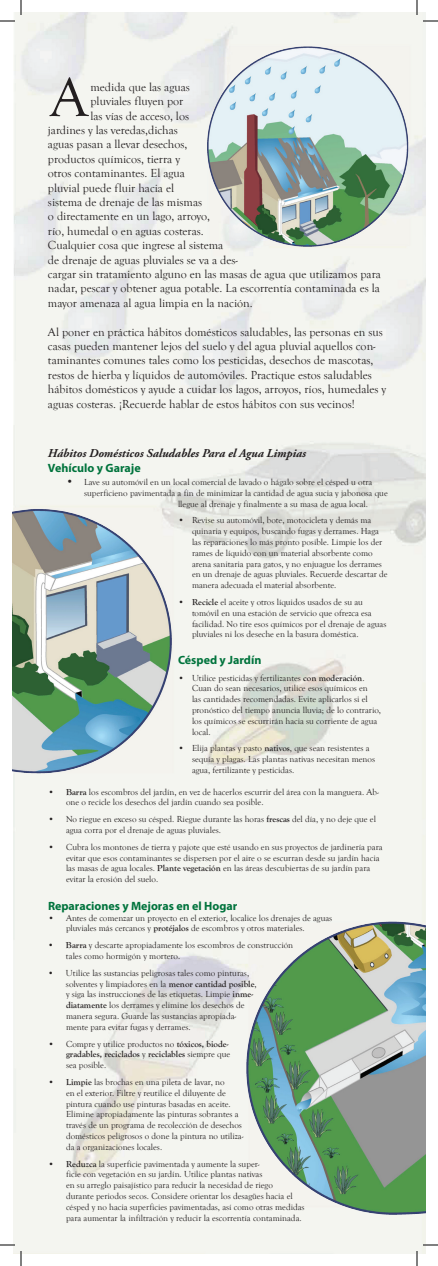
<style>
.page{position:relative;width:438px;height:1266px;background:#fff}
.page>*{position:absolute;margin:0;border:0;box-sizing:border-box;transform-origin:0 0}
.t1{font:56px "Goudy Old Style T";color:#231f20}
.t2{font:12px/14.4px "Goudy Old Style T";color:#231f20}
.t3{font:700 12px "Myriad Pro";color:#00733c}
.t4{font:italic 700 12px "Adobe Garamond Pro";color:#231f20}
.t5{font:9px/10.8px "Goudy Old Style T";color:#231f20}
.s1{font-size:11px}
.s2{font-weight:700}
</style>
<div class="page">
<img style="left:207px;top:45px;width:203px;height:202px">
<img style="left:12px;top:506px;width:162px;height:268px">
<img style="left:246px;top:919px;width:180px;height:296px">
<svg style="left:0;top:0;width:22px;height:22px"></svg>
<svg style="left:0;top:1244px;width:22px;height:22px"></svg>
<svg style="left:416px;top:0;width:22px;height:22px"></svg>
<svg style="left:416px;top:1244px;width:22px;height:22px"></svg>
<h1 class="t1" style="left:50px;top:67px;width:39px">A</h1>
<h2 class="t2" style="left:90px;top:80px;width:101px">medida que las aguas</h2>
<h2 class="t2" style="left:90px;top:94px;width:94px">pluviales fluyen por</h2>
<h2 class="t2" style="left:90px;top:109px;width:100px">las vías de acceso, los</h2>
<h2 class="t2" style="left:48px;top:123px;width:131px">jardines y las veredas,dichas</h2>
<h2 class="t2" style="left:48px;top:138px;width:141px">aguas pasan a llevar desechos,</h2>
<h2 class="t2" style="left:48px;top:152px;width:134px">productos químicos, tierra y</h2>
<h2 class="t2" style="left:48px;top:166px;width:138px">otros contaminantes. El agua</h2>
<h2 class="t2" style="left:48px;top:181px;width:128px">pluvial puede fluir hacia el</h2>
<h2 class="t2" style="left:48px;top:195px;width:156px">sistema de drenaje de las mismas</h2>
<h2 class="t2" style="left:48px;top:210px;width:164px">o directamente en un lago, arroyo,</h2>
<h2 class="t2" style="left:48px;top:224px;width:157px">río, humedal o en aguas costeras.</h2>
<h2 class="t2" style="left:48px;top:238px;width:177px">Cualquier cosa que ingrese al sistema</h2>
<h2 class="t2" style="left:48px;top:253px;width:191px">de drenaje de aguas pluviales se va a des-</h2>
<h2 class="t2" style="left:48px;top:267px;width:334px">cargar sin tratamiento alguno en las masas de agua que utilizamos para</h2>
<h2 class="t2" style="left:48px;top:282px;width:333px">nadar, pescar y obtener agua potable. La escorrentía contaminada es la</h2>
<h2 class="t2" style="left:48px;top:296px;width:206px">mayor amenaza al agua limpia en la nación.</h2>
<p class="t2" style="left:48px;top:325px;width:340px">Al poner en práctica hábitos domésticos saludables, las personas en sus casas pueden mantener lejos del suelo y del agua pluvial aquellos con&shy;taminantes comunes tales como los pesticidas, desechos de mascotas, restos de hierba y líquidos de automóviles. Practique estos saludables hábitos domésticos y ayude a cuidar los lagos, arroyos, ríos, humedales y aguas costeras. ¡Recuerde hablar de estos hábitos con sus vecinos!</p>
<h2 class="t4" style="left:48px;top:447px;width:260px">Hábitos Domésticos Saludables Para el Agua Limpias</h2>
<h2 class="t3" style="left:48px;top:460px;width:94px">Vehículo y Garaje</h2>
<p class="t5" style="left:66px;top:477px;width:308px"><span class="s1">•</span> Lave su automóvil en un local comercial de lavado o hágalo sobre el césped u otra</p>
<p class="t5" style="left:84px;top:488px;width:305px">superficieno pavimentada a fin de minimizar la cantidad de agua sucia y jabonosa que</p>
<p class="t5" style="left:178px;top:498px;width:191px">llegue al drenaje y finalmente a su masa de agua local.</p>
<p class="t5" style="left:192px;top:515px;width:197px;text-indent:-14px">• Revise su automóvil, bote, motocicleta y demás ma quinaria y equipos, buscando fugas y derrames. Haga las reparaciones lo más pronto posible. Limpie los der rames de líquido con un material absorbente como arena sanitaria para gatos, y no enjuague los derrames en un drenaje de aguas pluviales. Recuerde descartar de manera adecuada el material absorbente.</p>
<p class="t5" style="left:192px;top:597px;width:196px;text-indent:-14px">• <span class="s2">Recicle</span> el aceite y otros líquidos usados de su au tomóvil en una estación de servicio que ofrezca esa facilidad. No tire esos químicos por el drenaje de aguas pluviales ni los deseche en la basura doméstica.</p>
<h2 class="t3" style="left:178px;top:652px;width:85px">Césped y Jardín</h2>
<p class="t5" style="left:192px;top:672px;width:191px;text-indent:-14px">• Utilice pesticidas y fertilizantes <span class="s2">con moderación</span>.<br>Cuan do sean necesarios, utilice esos químicos en<br>las cantidades recomendadas. Evite aplicarlos si el pronóstico del tiempo anuncia lluvia; de lo contrario, los químicos se escurrirán hacia su corriente de agua local.</p>
<p class="t5" style="left:192px;top:743px;width:185px;text-indent:-14px">• Elija plantas y pasto <span class="s2">nativos</span>, que sean resistentes a sequía y plagas. Las plantas nativas necesitan menos agua, fertilizante y pesticidas.</p>
<p class="t5" style="left:66px;top:786px;width:314px;text-indent:-18px">• <span class="s2">Barra</span> los escombros del jardín, en vez de hacerlos escurrir del área con la manguera. Ab&shy;one o recicle los desechos del jardín cuando sea posible.</p>
<p class="t5" style="left:66px;top:814px;width:311px;text-indent:-18px">• No riegue en exceso su césped. Riegue durante las horas <span class="s2">frescas</span> del día, y no deje que el agua corra por el drenaje de aguas pluviales.</p>
<p class="t5" style="left:66px;top:842px;width:318px;text-indent:-18px">• Cubra los montones de tierra y pajote que esté usando en sus proyectos de jardinería para evitar que esos contaminantes se dispersen por el aire o se escurran desde su jardín hacia las masas de agua locales. <span class="s2">Plante vegetación</span> en las áreas descubiertas de su jardín para evitar la erosión del suelo.</p>
<h2 class="t3" style="left:48px;top:898px;width:191px">Reparaciones y Mejoras en el Hogar</h2>
<p class="t5" style="left:66px;top:912px;width:268px;text-indent:-18px">• Antes de comenzar un proyecto en el exterior, localice los drenajes de aguas pluviales más cercanos y <span class="s2">protéjalos</span> de escombros y otros materiales.</p>
<p class="t5" style="left:66px;top:940px;width:229px;text-indent:-18px">• <span class="s2">Barra</span> y descarte apropiadamente los escombros de construcción tales como hormigón y mortero.</p>
<p class="t5" style="left:66px;top:968px;width:192px;text-indent:-18px">• Utilice las sustancias peligrosas tales como pinturas, solventes y limpiadores en la <span class="s2">menor cantidad posible</span>, y siga las instrucciones de las etiquetas. Limpie <span class="s2">inme&shy;diatamente</span> los derrames y elimine los desechos de manera segura. Guarde las sustancias apropiada&shy;mente para evitar fugas y derrames.</p>
<p class="t5" style="left:66px;top:1038px;width:166px;text-indent:-18px">• Compre y utilice productos no <span class="s2">tóxicos, biode&shy;gradables, reciclados</span> y <span class="s2">reciclables</span> siempre que sea posible.</p>
<p class="t5" style="left:66px;top:1077px;width:179px;text-indent:-18px">• <span class="s2">Limpie</span> las brochas en una pileta de lavar, no<br>en el exterior. Filtre y reutilice el diluyente de pintura cuando use pinturas basadas en aceite.<br>Elimine apropiadamente las pinturas sobrantes a través de un programa de recolección de desechos domésticos peligrosos o done la pintura no utiliza&shy;da a organizaciones locales.</p>
<p class="t5" style="left:66px;top:1158px;width:240px;text-indent:-18px">• <span class="s2">Reduzca</span> la superficie pavimentada y aumente la super-<br>ficie con vegetación en su jardín. Utilice plantas nativas<br>en su arreglo paisajístico para reducir la necesidad de riego<br>durante periodos secos. Considere orientar los desagües hacia el césped y no hacia superficies pavimentadas, así como otras medidas para aumentar la infiltración y reducir la escorrentía contaminada.</p>
</div>
